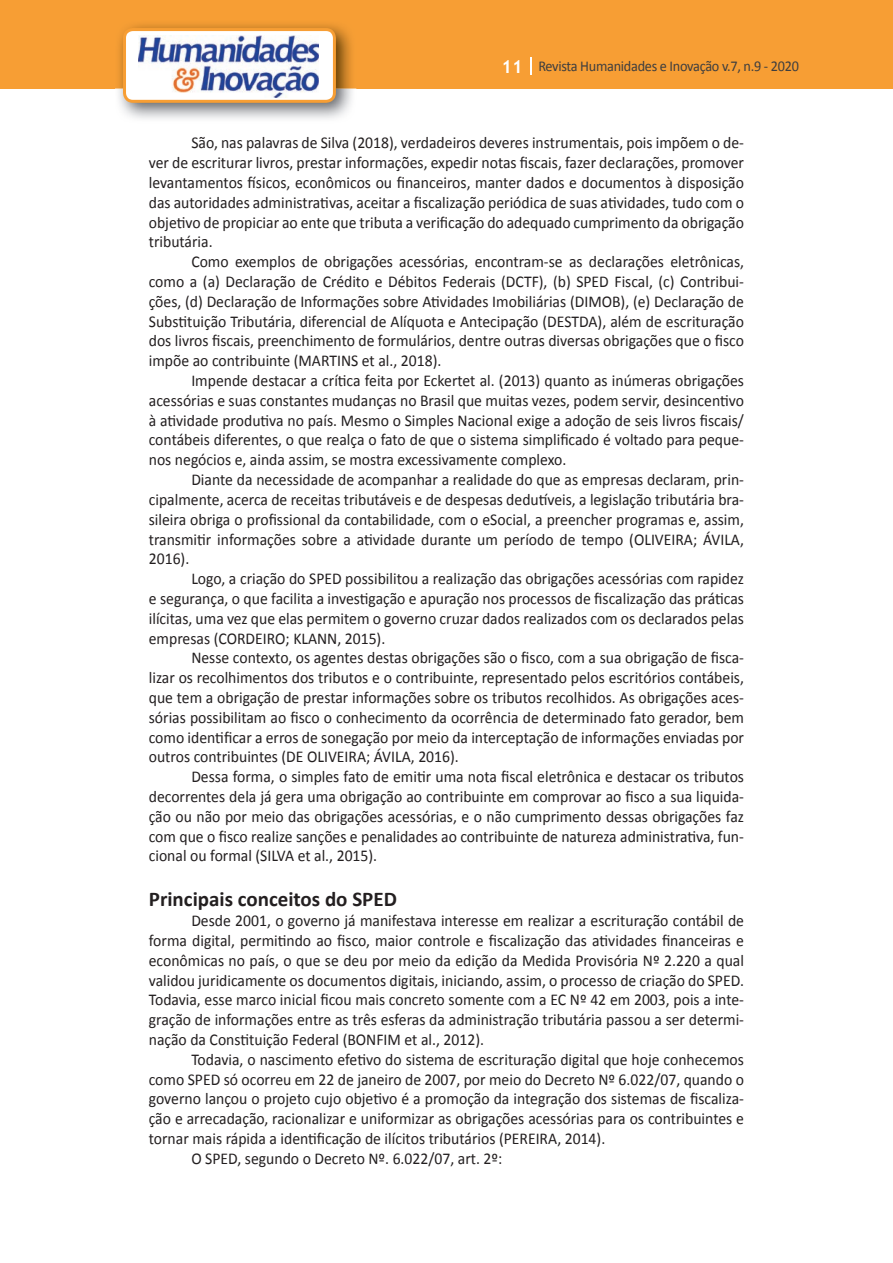
<style>
.page{position:relative;width:893px;height:1263px;background:#fff}
.page>*{position:absolute;margin:0;border:0;box-sizing:border-box;transform-origin:0 0}
.t1{font:700 21px "Calibri";color:#231f20}
.t2{font:16.5px/19.8px "Calibri";color:#231f20;text-align:justify;scale:.95 1}
.t3{font:15px "Calibri";letter-spacing:-.02em;color:#3e3e3f;scale:.95 1}
.s1{font-family:"Trebuchet MS";font-weight:700;font-size:18px;color:#fff}
</style>
<div class="page">
<div style="left:0;top:0;width:893px;height:88px;background:#f79e34"></div>
<svg style="left:530px;top:57px;width:2px;height:18px"></svg>
<img style="left:115px;top:24px;width:241px;height:95px">
<svg style="left:123px;top:28px;width:213px;height:75px"></svg>
<p class="t3" style="left:501px;top:57px;width:315px"><span class="s1">11</span> Revista Humanidades e Inovação v.7, n.9 - 2020</p>
<p class="t2" style="left:149px;top:133px;width:628px;text-indent:43px">São, nas palavras de Silva (2018), verdadeiros deveres instrumentais, pois impõem o de&shy;ver de escriturar livros, prestar informações, expedir notas fiscais, fazer declarações, promover levantamentos físicos, econômicos ou financeiros, manter dados e documentos à disposição das autoridades administrativas, aceitar a fiscalização periódica de suas atividades, tudo com o objetivo de propiciar ao ente que tributa a verificação do adequado cumprimento da obrigação tributária.</p>
<p class="t2" style="left:149px;top:252px;width:628px;text-indent:43px">Como exemplos de obrigações acessórias, encontram-se as declarações eletrônicas, como a (a) Declaração de Crédito e Débitos Federais (DCTF), (b) SPED Fiscal, (c) Contribui&shy;ções, (d) Declaração de Informações sobre Atividades Imobiliárias (DIMOB), (e) Declaração de Substituição Tributária, diferencial de Alíquota e Antecipação (DESTDA), além de escrituração dos livros fiscais, preenchimento de formulários, dentre outras diversas obrigações que o fisco impõe ao contribuinte (MARTINS et al., 2018).</p>
<p class="t2" style="left:149px;top:371px;width:628px;text-indent:43px">Impende destacar a crítica feita por Eckertet al. (2013) quanto as inúmeras obrigações acessórias e suas constantes mudanças no Brasil que muitas vezes, podem servir, desincentivo à atividade produtiva no país. Mesmo o Simples Nacional exige a adoção de seis livros fiscais/ contábeis diferentes, o que realça o fato de que o sistema simplificado é voltado para peque&shy;nos negócios e, ainda assim, se mostra excessivamente complexo.</p>
<p class="t2" style="left:149px;top:470px;width:628px;text-indent:43px">Diante da necessidade de acompanhar a realidade do que as empresas declaram, prin&shy;cipalmente, acerca de receitas tributáveis e de despesas dedutíveis, a legislação tributária bra&shy;sileira obriga o profissional da contabilidade, com o eSocial, a preencher programas e, assim, transmitir informações sobre a atividade durante um período de tempo (OLIVEIRA; ÁVILA, 2016).</p>
<p class="t2" style="left:149px;top:569px;width:628px;text-indent:43px">Logo, a criação do SPED possibilitou a realização das obrigações acessórias com rapidez e segurança, o que facilita a investigação e apuração nos processos de fiscalização das práticas ilícitas, uma vez que elas permitem o governo cruzar dados realizados com os declarados pelas empresas (CORDEIRO; KLANN, 2015).</p>
<p class="t2" style="left:149px;top:648px;width:628px;text-indent:43px">Nesse contexto, os agentes destas obrigações são o fisco, com a sua obrigação de fisca&shy;lizar os recolhimentos dos tributos e o contribuinte, representado pelos escritórios contábeis, que tem a obrigação de prestar informações sobre os tributos recolhidos. As obrigações aces&shy;sórias possibilitam ao fisco o conhecimento da ocorrência de determinado fato gerador, bem como identificar a erros de sonegação por meio da interceptação de informações enviadas por outros contribuintes (DE OLIVEIRA; ÁVILA, 2016).</p>
<p class="t2" style="left:149px;top:767px;width:628px;text-indent:43px">Dessa forma, o simples fato de emitir uma nota fiscal eletrônica e destacar os tributos decorrentes dela já gera uma obrigação ao contribuinte em comprovar ao fisco a sua liquida&shy;ção ou não por meio das obrigações acessórias, e o não cumprimento dessas obrigações faz com que o fisco realize sanções e penalidades ao contribuinte de natureza administrativa, fun&shy;cional ou formal (SILVA et al., 2015).</p>
<p class="t1" style="left:149px;top:886px;width:250px">Principais conceitos do SPED</p>
<p class="t2" style="left:149px;top:911px;width:628px;text-indent:43px">Desde 2001, o governo já manifestava interesse em realizar a escrituração contábil de forma digital, permitindo ao fisco, maior controle e fiscalização das atividades financeiras e econômicas no país, o que se deu por meio da edição da Medida Provisória Nº 2.220 a qual validou juridicamente os documentos digitais, iniciando, assim, o processo de criação do SPED.<br>Todavia, esse marco inicial ficou mais concreto somente com a EC Nº 42 em 2003, pois a inte&shy;gração de informações entre as três esferas da administração tributária passou a ser determi&shy;nação da Constituição Federal (BONFIM et al., 2012).</p>
<p class="t2" style="left:191px;top:1049px;width:583px">Todavia, o nascimento efetivo do sistema de escrituração digital que hoje conhecemos</p>
<p class="t2" style="left:149px;top:1069px;width:628px">como SPED só ocorreu em 22 de janeiro de 2007, por meio do Decreto Nº 6.022/07, quando o</p>
<p class="t2" style="left:149px;top:1089px;width:628px">governo lançou o projeto cujo objetivo é a promoção da integração dos sistemas de fiscaliza-</p>
<p class="t2" style="left:149px;top:1109px;width:628px">ção e arrecadação, racionalizar e uniformizar as obrigações acessórias para os contribuintes e</p>
<p class="t2" style="left:149px;top:1129px;width:482px">tornar mais rápida a identificação de ilícitos tributários (PEREIRA, 2014).</p>
<p class="t2" style="left:191px;top:1148px;width:329px">O SPED, segundo o Decreto Nº. 6.022/07, art. 2º:</p>
</div>
